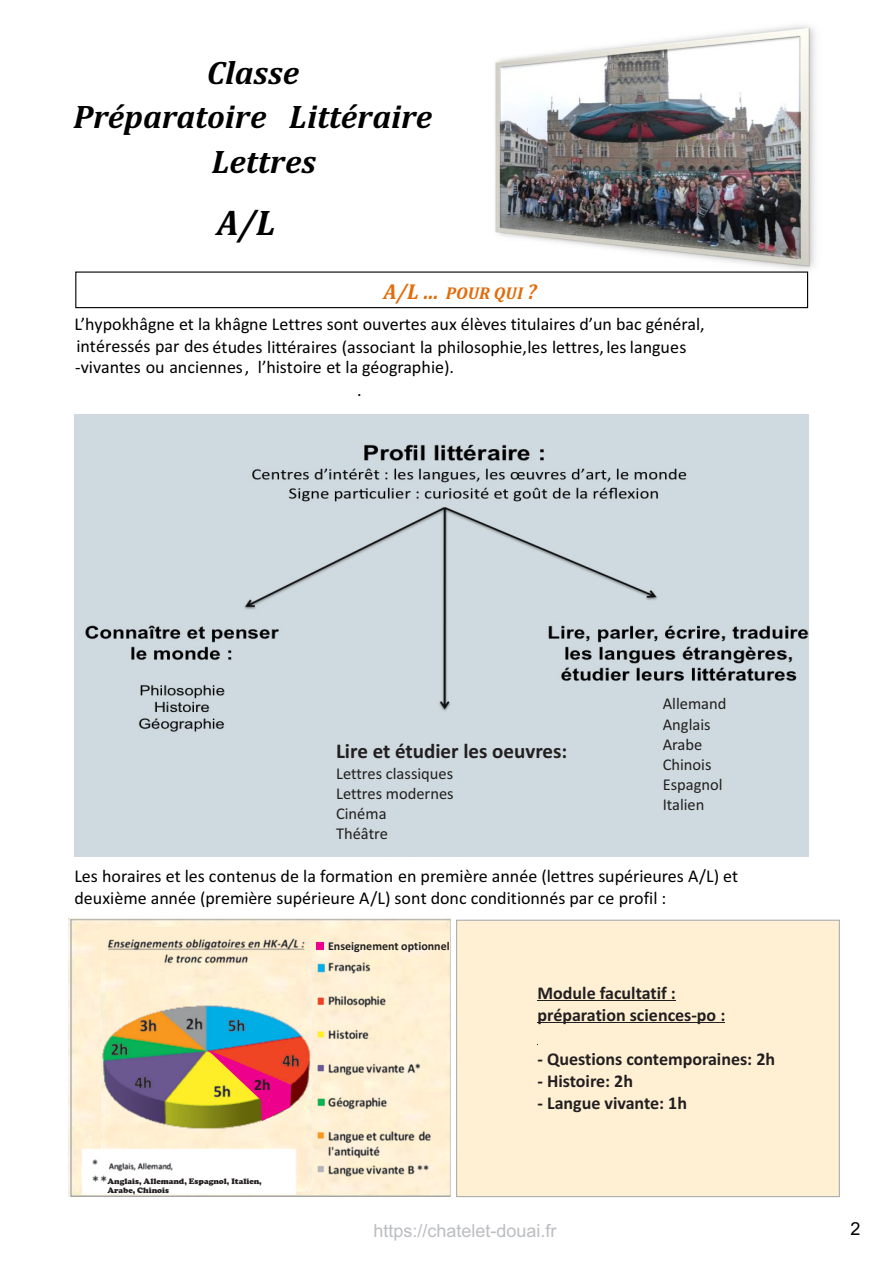
<style>
.page{position:relative;width:893px;height:1263px;background:#fff}
.page>*{position:absolute;margin:0;border:0;box-sizing:border-box;transform-origin:0 0}
.t1{font:italic 700 36px "Cambria";color:#000}
.t2{font:italic 700 33px "Cambria";color:#000}
.t3{font:700 21px "Calibri";color:#231f20}
.t4{font:18px/22.5px "Calibri";color:#000}
.t5{font:700 18px/21.9px "Calibri";color:#231f20}
.t6{font:18px "Arial";color:#bbbdc0}
.t7{font:18px "Arial";color:#000}
.t8{font:italic 700 17.25px "Cambria";color:#e36c0a}
.t9{font:16.5px/20.1px "Calibri";color:#231f20}
.t10{font:700 15.75px "Calibri";color:#231f20}
.t11{font:700 12px "Calibri";color:#231f20}
.t12{font:900 8.25px "Cooper";color:#231f20}
.t13{font:700 8.25px "Calibri";color:#000}
.s1{font-size:21.75px}
.s2{font-family:"Calibri";font-weight:400;font-size:15.45px;color:#000}
</style>
<div class="page">
<div style="left:74px;top:415px;width:734px;height:441px;background:#cfdae0"></div>
<img style="left:495px;top:24px;width:321px;height:252px">
<div style="left:76px;top:272px;width:732px;height:36px;background:#fff"></div>
<div style="left:75px;top:271px;width:733px;height:37px;border:1px solid #000"></div>
<img style="left:68px;top:918px;width:383px;height:279px">
<div style="left:113px;top:1174px;width:155px;height:18px;background:#fff"></div>
<div style="left:628px;top:702px;width:97px;height:85px;background:#cedadf"></div>
<div style="left:314px;top:726px;width:274px;height:130px;background:#cedadf"></div>
<svg style="left:207px;top:1049px;width:84px;height:72px"></svg>
<div style="left:316px;top:942px;width:8px;height:8px;background:#ec008c"></div>
<div style="left:456px;top:919px;width:384px;height:279px;background:#fff0d4"></div>
<hr style="left:537px;top:1000px;width:139px;height:1px;background:#231f20">
<hr style="left:537px;top:1022px;width:188px;height:1px;background:#231f20">
<h2 class="t2" style="left:207px;top:58px;width:94px">Classe</h2>
<h2 class="t2" style="left:73px;top:103px;width:360px">Préparatoire Littéraire</h2>
<h2 class="t2" style="left:212px;top:147px;width:105px">Lettres</h2>
<h1 class="t1" style="left:217px;top:207px;width:60px">A/L</h1>
<p class="t8" style="left:383px;top:285px;width:155px"><span class="s1">A/L …</span> POUR QUI <span class="s1">?</span></p>
<p class="t4" style="left:74px;top:314px;width:632px">L’hypokhâgne et la khâgne Lettres sont ouvertes aux élèves titulaires d’un bac général, intéressés par des études littéraires (associant la philosophie,les lettres, les langues</p>
<p class="t4" style="left:357px;top:357px;width:99px;text-indent:-282px">-vivantes ou anciennes, l’histoire et la géographie). .</p>
<p class="t3" style="left:336px;top:742px;width:233px">Lire et étudier les oeuvres:</p>
<p class="t9" style="left:336px;top:765px;width:119px">Lettres classiques<br>Lettres modernes<br>Cinéma<br>Théâtre</p>
<p class="t9" style="left:663px;top:695px;width:65px">Allemand<br>Anglais<br>Arabe<br>Chinois<br>Espagnol<br>Italien</p>
<p class="t4" style="left:74px;top:867px;width:665px;line-height:21.9px">Les horaires et les contenus de la formation en première année (lettres supérieures A/L) et deuxième année (première supérieure A/L) sont donc conditionnés par ce profil :</p>
<p class="t10" style="left:254px;top:1078px;width:18px">2h</p>
<p class="t12" style="left:91px;top:1178px;width:172px"><span class="s2">**</span>Anglais, Allemand, Espagnol, Italien,</p>
<p class="t13" style="left:113px;top:1180px;width:148px">Anglais, Allemand, Espagnol, Italien , Russe</p>
<p class="t12" style="left:107px;top:1187px;width:63px">Arabe, Chinois</p>
<p class="t11" style="left:328px;top:941px;width:123px">Enseignement optionnel</p>
<p class="t5" style="left:537px;top:983px;width:189px">Module facultatif : préparation sciences-po :</p>
<p class="t5" style="left:537px;top:1049px;width:239px">- Questions contemporaines: 2h</p>
<p class="t5" style="left:537px;top:1071px;width:97px">- Histoire: 2h</p>
<p class="t5" style="left:537px;top:1093px;width:151px">- Langue vivante: 1h</p>
<p class="t6" style="left:373px;top:1224px;width:185px">https://chatelet-douai.fr</p>
<p class="t7" style="left:850px;top:1221px;width:12px">2</p>
</div>
